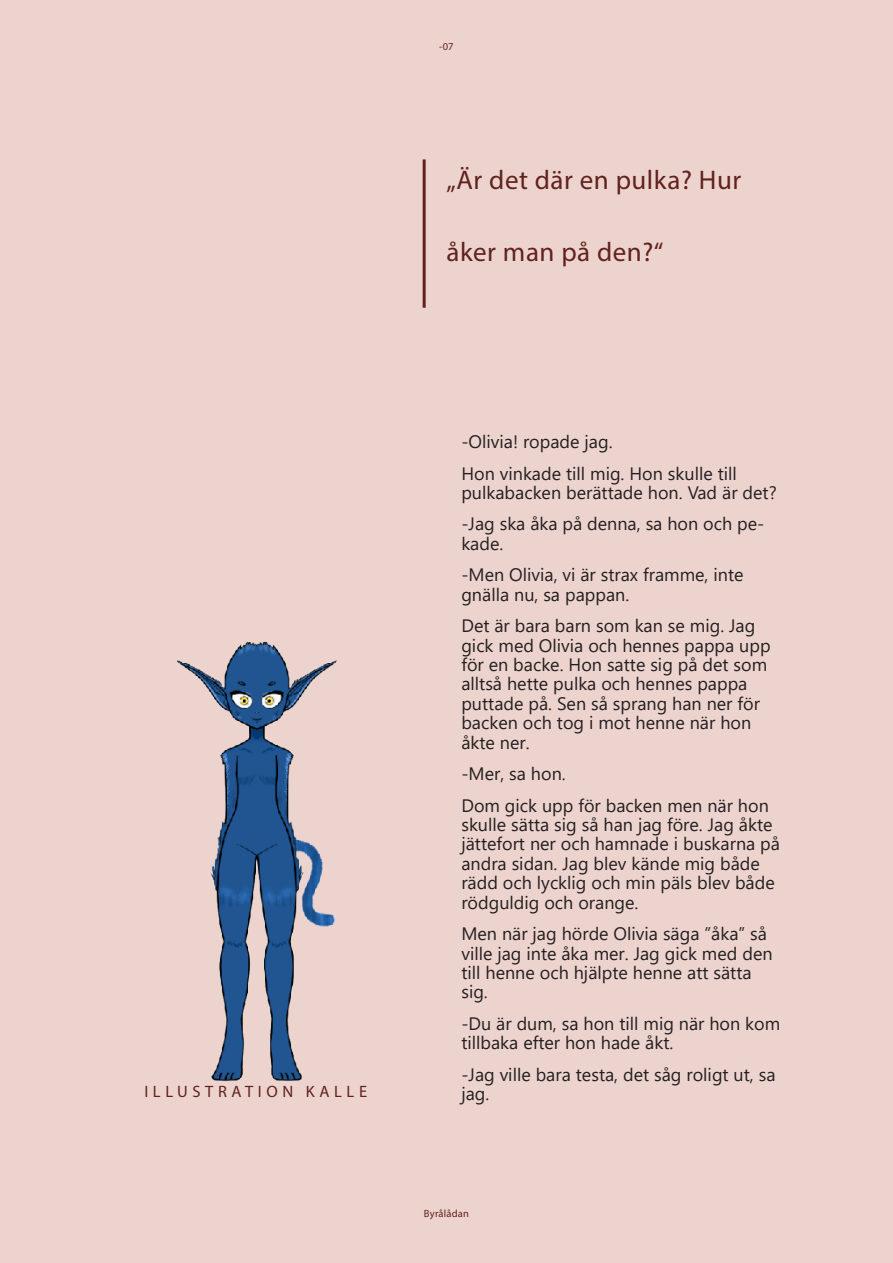
<style>
.page{position:relative;width:893px;height:1263px;background:#edd3ce}
.page>*{position:absolute;margin:0;border:0;box-sizing:border-box;transform-origin:0 0}
.Herausgestelltes_Zitat{font:27px "Myriad Pro";letter-spacing:.02em;color:#61221d}
.t1{font:18px/19.5px "Segoe UI";color:#231f20}
.t2{font:16.5px "Myriad Pro";letter-spacing:.28em;color:#61221d}
.t3{font:10.5px "Myriad Pro";letter-spacing:.02em;color:#61221d}
</style>
<div class="page">
<hr style="left:423px;top:159px;width:3px;height:149px;background:#61221d">
<img style="left:177px;top:641px;width:160px;height:441px">
<p class="t3" style="left:439px;top:40px;width:16px">-07</p>
<p class="Herausgestelltes_Zitat" style="left:446px;top:163px;width:296px">„Är det där en pulka? Hur</p>
<p class="Herausgestelltes_Zitat" style="left:446px;top:235px;width:218px">åker man på den?“</p>
<p class="t2" style="left:144px;top:1082px;width:224px">ILLUSTRATION KALLE</p>
<p class="t1" style="left:461px;top:430px;width:153px">-Olivia! ropade jag.</p>
<p class="t1" style="left:461px;top:462px;width:317px">Hon vinkade till mig. Hon skulle till pulkabacken berättade hon. Vad är det?</p>
<p class="t1" style="left:461px;top:513px;width:304px">-Jag ska åka på denna, sa hon och pe&shy;kade.</p>
<p class="t1" style="left:461px;top:564px;width:284px">-Men Olivia, vi är strax framme, inte gnälla nu, sa pappan.</p>
<p class="t1" style="left:461px;top:614px;width:311px">Det är bara barn som kan se mig. Jag gick med Olivia och hennes pappa upp för en backe. Hon satte sig på det som alltså hette pulka och hennes pappa puttade på. Sen så sprang han ner för backen och tog i mot henne när hon åkte ner.</p>
<p class="t1" style="left:461px;top:762px;width:106px">-Mer, sa hon.</p>
<p class="t1" style="left:461px;top:794px;width:320px">Dom gick upp för backen men när hon skulle sätta sig så han jag före. Jag åkte jättefort ner och hamnade i buskarna på andra sidan. Jag blev kände mig både rädd och lycklig och min päls blev både rödguldig och orange.</p>
<p class="t1" style="left:461px;top:922px;width:313px">Men när jag hörde Olivia säga ”åka” så ville jag inte åka mer. Jag gick med den till henne och hjälpte henne att sätta sig.</p>
<p class="t1" style="left:461px;top:1012px;width:320px">-Du är dum, sa hon till mig när hon kom tillbaka efter hon hade åkt.</p>
<p class="t1" style="left:461px;top:1063px;width:316px">-Jag ville bara testa, det såg roligt ut, sa jag.</p>
<p class="t3" style="left:424px;top:1207px;width:47px">Byrålådan</p>
</div>
